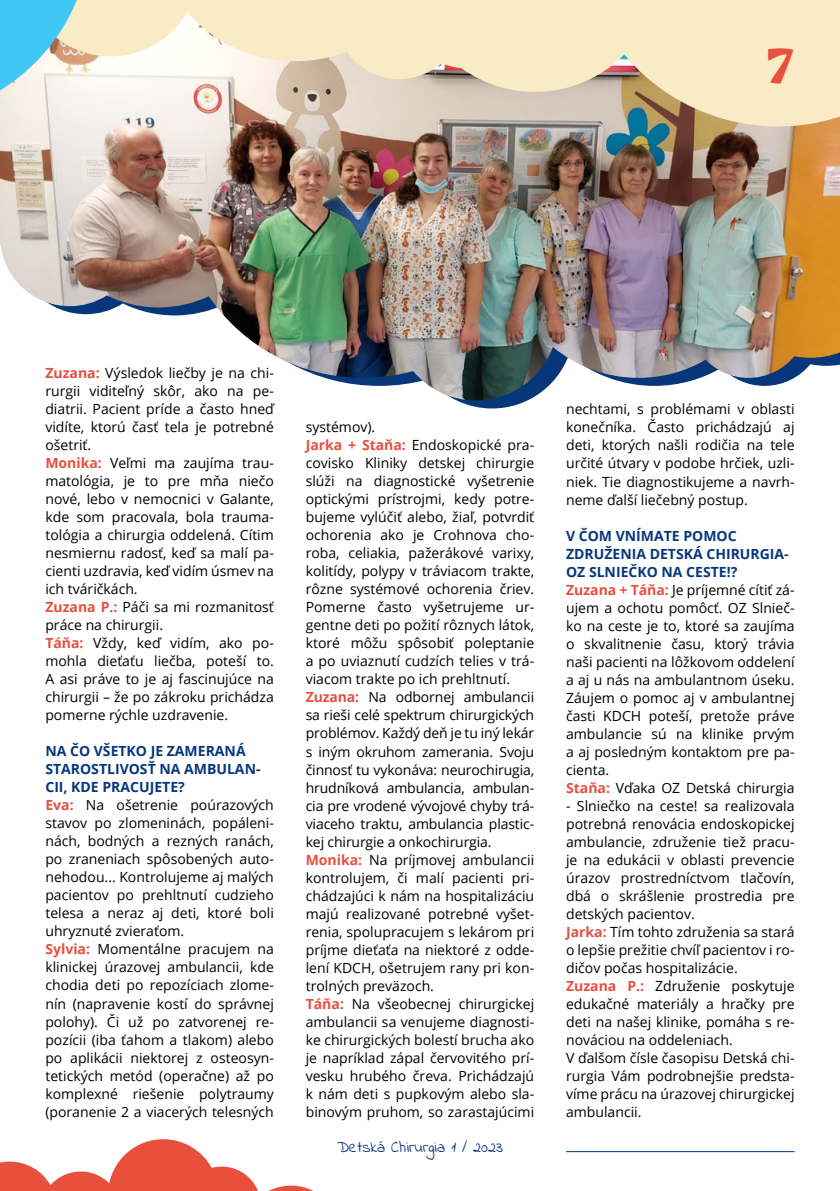
<style>
.page{position:relative;width:840px;height:1191px;background:#fff}
.page>*{position:absolute;margin:0;border:0;box-sizing:border-box;transform-origin:0 0}
.t1{font:43.2px "Spongeboy Me Bob";color:#e84f3d}
.t2{font:16px "Indie Flower";color:#06377b}
.t3{font:14px/18px "Open Sans";color:#000}
.s1{font-weight:700;color:#e84f3d}
.s2{font-weight:700;color:#06377b}
</style>
<div class="page">
<img style="left:0;top:81px;width:839px;height:319px">
<svg style="left:94px;top:0;width:106px;height:81px;fill:#f9ebc6"></svg>
<svg style="left:200px;top:0;width:639px;height:137px;background:#e5d7ba"></svg>
<svg style="left:0;top:0;width:94px;height:120px;background:#afdce2"></svg>
<svg style="left:0;top:1139px;width:313px;height:52px"></svg>
<hr style="left:565px;top:1151px;width:229px;height:1px;background:#06377b">
<h1 class="t1" style="left:766px;top:45px;width:29px">7</h1>
<p class="t3" style="left:45px;top:364px;width:230px"><span class="s1">Zuzana:</span> Výsledok liečby je na chi&shy;rurgii viditeľný skôr, ako na pe&shy;diatrii. Pacient príde a často hneď vidíte, ktorú časť tela je potrebné ošetriť.<br><span class="s1">Monika:</span> Veľmi ma zaujíma trau&shy;matológia, je to pre mňa niečo nové, lebo v nemocnici v Galante, kde som pracovala, bola trauma&shy;tológia a chirurgia oddelená. Cítim nesmiernu radosť, keď sa malí pa&shy;cienti uzdravia, keď vidím úsmev na ich tváričkách.<br><span class="s1">Zuzana P.:</span> Páči sa mi rozmanitosť práce na chirurgii.<br><span class="s1">Táňa:</span> Vždy, keď vidím, ako po&shy;mohla dieťaťu liečba, poteší to.<br>A asi práve to je aj fascinujúce na chirurgii – že po zákroku prichádza pomerne rýchle uzdravenie.</p>
<p class="t3" style="left:45px;top:742px;width:230px"><span class="s2">NA ČO VŠETKO JE ZAMERANÁ<br>STAROSTLIVOSŤ NA AMBULAN-<br>CII, KDE PRACUJETE?<br></span><span class="s1">Eva:</span> Na ošetrenie poúrazových stavov po zlomeninách, popáleni&shy;nách, bodných a rezných ranách, po zraneniach spôsobených auto&shy;nehodou... Kontrolujeme aj malých pacientov po prehltnutí cudzieho telesa a neraz aj deti, ktoré boli uhryznuté zvieraťom.<br><span class="s1">Sylvia:</span> Momentálne pracujem na klinickej úrazovej ambulancii, kde chodia deti po repozíciach zlome&shy;nín (napravenie kostí do správnej polohy). Či už po zatvorenej re&shy;pozícii (iba ťahom a tlakom) alebo po aplikácii niektorej z osteosyn&shy;tetických metód (operačne) až po komplexné riešenie polytraumy (poranenie 2 a viacerých telesných</p>
<p class="t3" style="left:305px;top:418px;width:230px">systémov).<br><span class="s1">Jarka + Staňa:</span> Endoskopické pra&shy;covisko Kliniky detskej chirurgie slúži na diagnostické vyšetrenie optickými prístrojmi, kedy potre&shy;bujeme vylúčiť alebo, žiaľ, potvrdiť ochorenia ako je Crohnova cho&shy;roba, celiakia, pažerákové varixy, kolitídy, polypy v tráviacom trakte, rôzne systémové ochorenia čriev.<br>Pomerne často vyšetrujeme ur&shy;gentne deti po požití rôznych látok, ktoré môžu spôsobiť poleptanie a po uviaznutí cudzích telies v trá&shy;viacom trakte po ich prehltnutí.<br><span class="s1">Zuzana:</span> Na odbornej ambulancii sa rieši celé spektrum chirurgických problémov. Každý deň je tu iný lekár s iným okruhom zamerania. Svoju činnosť tu vykonáva: neurochirugia, hrudníková ambulancia, ambulan&shy;cia pre vrodené vývojové chyby trá&shy;viaceho traktu, ambulancia plastic&shy;kej chirurgie a onkochirurgia.<br><span class="s1">Monika:</span> Na príjmovej ambulancii kontrolujem, či malí pacienti pri&shy;chádzajúci k nám na hospitalizáciu majú realizované potrebné vyšet&shy;renia, spolupracujem s lekárom pri príjme dieťaťa na niektoré z odde&shy;lení KDCH, ošetrujem rany pri kon&shy;trolných preväzoch.<br><span class="s1">Táňa:</span> Na všeobecnej chirurgickej ambulancii sa venujeme diagnosti&shy;ke chirurgických bolestí brucha ako je napríklad zápal červovitého prí&shy;vesku hrubého čreva. Prichádzajú k nám deti s pupkovým alebo sla&shy;binovým pruhom, so zarastajúcimi</p>
<p class="t2" style="left:337px;top:1136px;width:167px">Detská Chirurgia 1 / 2023</p>
<p class="t3" style="left:565px;top:400px;width:230px;text-align:justify">nechtami, s problémami v oblasti konečníka. Často prichádzajú aj deti, ktorých našli rodičia na tele určité útvary v podobe hrčiek, uzli&shy;niek. Tie diagnostikujeme a navrh&shy;neme ďalší liečebný postup.</p>
<p class="t3" style="left:565px;top:526px;width:230px"><span class="s2">V ČOM VNÍMATE POMOC<br>ZDRUŽENIA DETSKÁ CHIRURGIA-<br>OZ SLNIEČKO NA CESTE!?<br></span><span class="s1">Zuzana + Táňa:</span> Je príjemné cítiť zá&shy;ujem a ochotu pomôcť. OZ Slnieč&shy;ko na ceste je to, ktoré sa zaujíma o skvalitnenie času, ktorý trávia naši pacienti na lôžkovom oddelení a aj u nás na ambulantnom úseku.<br>Záujem o pomoc aj v ambulantnej časti KDCH poteší, pretože práve ambulancie sú na klinike prvým a aj posledným kontaktom pre pa&shy;cienta.<br><span class="s1">Staňa:</span> Vďaka OZ Detská chirurgia</p>
<p class="t3" style="left:565px;top:796px;width:230px">- Slniečko na ceste! sa realizovala potrebná renovácia endoskopickej ambulancie, združenie tiež pracu&shy;je na edukácii v oblasti prevencie úrazov prostredníctvom tlačovín, dbá o skrášlenie prostredia pre detských pacientov.<br><span class="s1">Jarka:</span> Tím tohto združenia sa stará o lepšie prežitie chvíľ pacientov i ro&shy;dičov počas hospitalizácie.<br><span class="s1">Zuzana P.:</span> Združenie poskytuje edukačné materiály a hračky pre deti na našej klinike, pomáha s re&shy;nováciou na oddeleniach.<br>V ďalšom čísle časopisu Detská chi&shy;rurgia Vám podrobnejšie predsta&shy;víme prácu na úrazovej chirurgickej ambulancii.</p>
</div>
